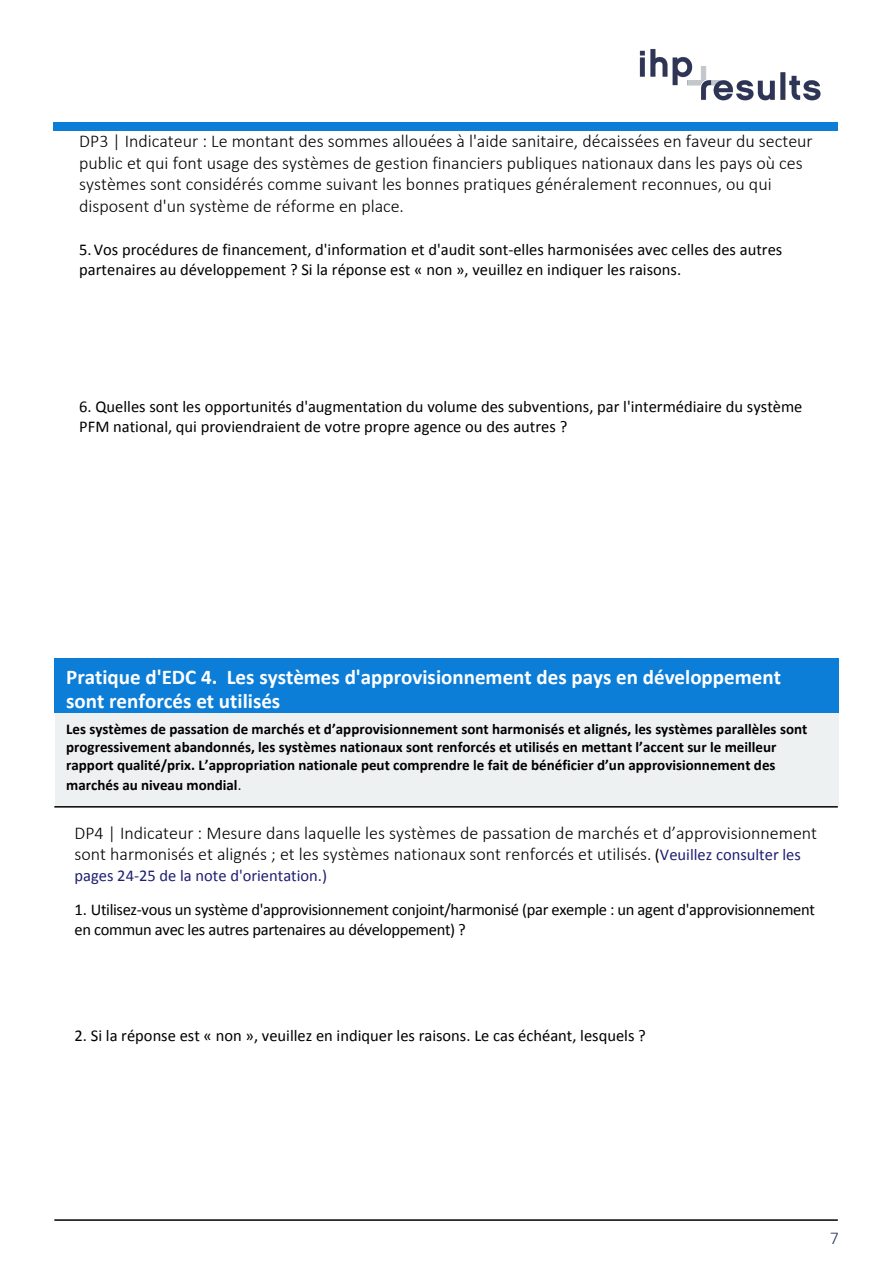
<style>
.page{position:relative;width:893px;height:1263px;background:#fff}
.page>*{position:absolute;margin:0;border:0;box-sizing:border-box;transform-origin:0 0}
.t1{font:700 21px/23.1px "Calibri";color:#fff}
.t2{font:300 18px/21.6px "Calibri";color:#000}
.t3{font:300 18px "Calibri";color:#2d3658}
.t4{font:16.5px/19.8px "Calibri";color:#000}
.t5{font:16.5px/19.8px "Calibri";letter-spacing:-.02em;color:#000}
.t6{font:16.5px "Calibri";color:#1f2072}
.t7{font:700 15px/18px "Calibri";color:#000}
.s1{font-weight:300;font-size:18px}
.s2{font-weight:400;font-size:16.5px}
.s3{font-weight:400;font-size:16.5px;color:#1f2072}
</style>
<div class="page">
<img style="left:639px;top:49px;width:182px;height:52px">
<div style="left:55px;top:712px;width:784px;height:94px;background:#eef1f2"></div>
<div style="left:53px;top:122px;width:785px;height:9px;background:#0c7ed8"></div>
<div style="left:54px;top:658px;width:785px;height:55px;background:#0c7ed8"></div>
<hr style="left:54px;top:806px;width:784px;height:1px;background:#000">
<hr style="left:54px;top:1219px;width:784px;height:2px;background:#000">
<p class="t2" style="left:79px;top:130px;width:735px">DP3 | Indicateur : Le montant des sommes allouées à l'aide sanitaire, décaissées en faveur du secteur public et qui font usage des systèmes de gestion financiers publiques nationaux dans les pays où ces systèmes sont considérés comme suivant les bonnes pratiques généralement reconnues, ou qui disposent d'un système de réforme en place.</p>
<p class="t4" style="left:79px;top:240px;width:705px">5.Vos procédures de financement, d'information et d'audit sont-elles harmonisées avec celles des autres partenaires au développement ? Si la réponse est « non », veuillez en indiquer les raisons.</p>
<p class="t4" style="left:79px;top:397px;width:725px">6. Quelles sont les opportunités d'augmentation du volume des subventions, par l'intermédiaire du système<br>PFM national, qui proviendraient de votre propre agence ou des autres ?</p>
<p class="t1" style="left:66px;top:666px;width:716px">Pratique d'EDC 4. Les systèmes d'approvisionnement des pays en développement sont renforcés et utilisés</p>
<p class="t7" style="left:66px;top:720px;width:743px">Les systèmes de passation de marchés et d’approvisionnement sont harmonisés et alignés, les systèmes parallèles sont progressivement abandonnés, les systèmes nationaux sont renforcés et utilisés en mettant l’accent sur le meilleur rapport qualité/prix. L’appropriation nationale peut comprendre le fait de bénéficier d’un approvisionnement des</p>
<p class="t7" style="left:66px;top:776px;width:177px">marchés au niveau mondial<span class="s1">.</span></p>
<p class="t2" style="left:75px;top:821px;width:744px">DP4 | Indicateur : Mesure dans laquelle les systèmes de passation de marchés et d’approvisionnement sont harmonisés et alignés ; et les systèmes nationaux sont renforcés et utilisés. <span class="s2">(</span><span class="s3">Veuillez consulter les</span></p>
<p class="t6" style="left:75px;top:865px;width:254px">pages 24-25 de la note d'orientation.)</p>
<p class="t5" style="left:75px;top:899px;width:742px">1. Utilisez-vous un système d'approvisionnement conjoint/harmonisé (par exemple : un agent d'approvisionnement en commun avec les autres partenaires au développement) ?</p>
<p class="t4" style="left:75px;top:1026px;width:573px">2. Si la réponse est « non », veuillez en indiquer les raisons. Le cas échéant, lesquels ?</p>
<p class="t3" style="left:830px;top:1227px;width:11px">7</p>
</div>
